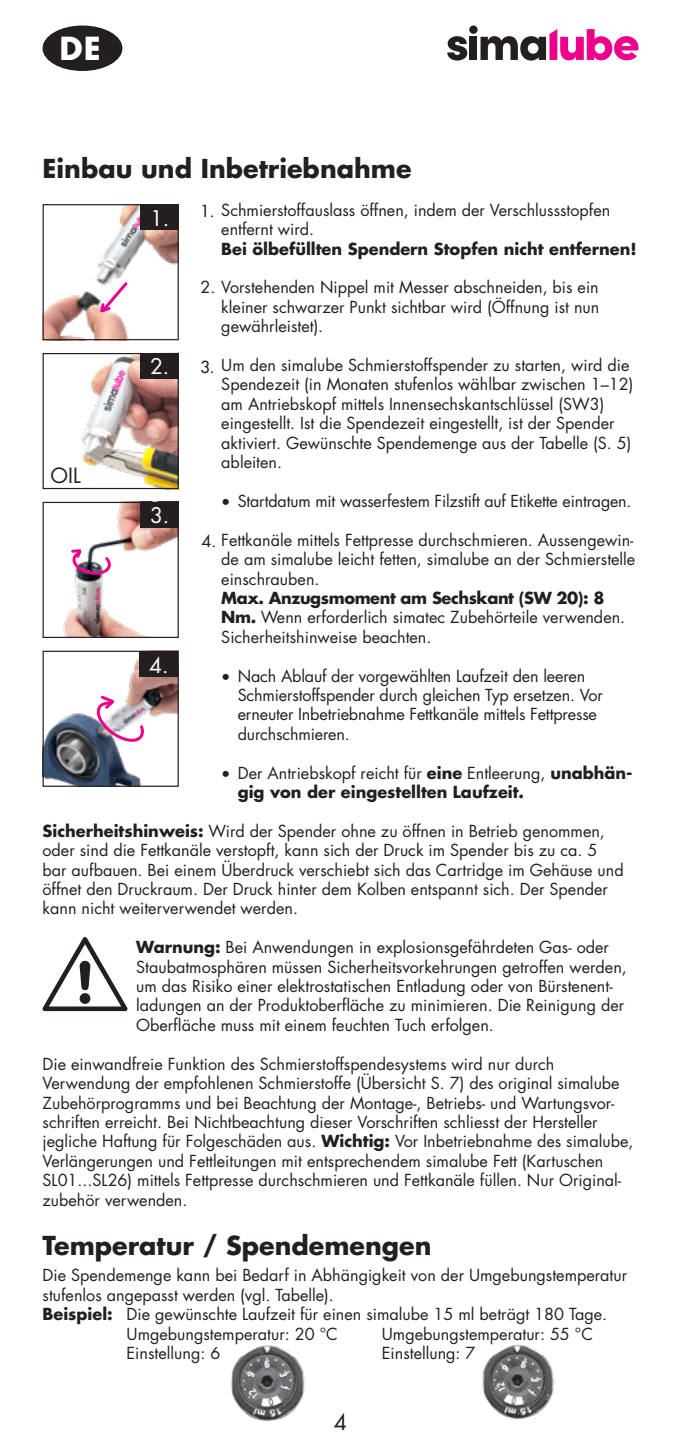
<style>
.page{position:relative;width:681px;height:1446px;background:#fff}
.page>*{position:absolute;margin:0;border:0;box-sizing:border-box;transform-origin:0 0}
.Titel_2__12{font:700 30.9px "Futura Std";color:#fff}
.t1{font:700 25.5px "Futura Std";color:#231f20}
.t2{font:21.6px "Futura Std";color:#231f20}
.Titel_2__12-2{font:21px "Futura Std";color:#fff}
.t3{font:20.4px "Futura Std";color:#231f20}
.t4{font:16.2px/19.5px "Futura Std";color:#231f20}
.t5{font:700 16.2px/19.5px "Futura Std";color:#231f20}
.s1{font-weight:500}
.s2{font-weight:700}
.s3{font-weight:400}
</style>
<div class="page">
<svg style="left:447px;top:36px;width:20px;height:25px"></svg>
<div style="left:469px;top:37px;width:8px;height:23px;background:#231f20"></div>
<div style="left:469px;top:26px;width:8px;height:8px;background:#231f20;border-radius:50%"></div>
<svg style="left:480px;top:29px;width:158px;height:32px"></svg>
<svg style="left:43px;top:937px;width:85px;height:74px"></svg>
<div style="left:80px;top:993px;width:10px;height:11px;background:#231f20;border-radius:50%"></div>
<div style="left:43px;top:26px;width:79px;height:45px;background:#231f20;border-radius:50%"></div>
<img style="left:230px;top:1345px;width:75px;height:76px">
<img style="left:482px;top:1344px;width:73px;height:76px">
<img style="left:45px;top:206px;width:132px;height:132px">
<div style="left:43px;top:204px;width:136px;height:136px;border:1px solid #231f20"></div>
<img style="left:63px;top:504px;width:114px;height:132px">
<div style="left:43px;top:502px;width:136px;height:136px;border:1px solid #231f20"></div>
<img style="left:45px;top:658px;width:132px;height:127px">
<div style="left:43px;top:651px;width:136px;height:136px;border:1px solid #231f20"></div>
<img style="left:80px;top:355px;width:97px;height:132px">
<div style="left:43px;top:353px;width:136px;height:136px;border:1px solid #231f20"></div>
<div style="left:140px;top:204px;width:39px;height:26px;background:#231f20"></div>
<div style="left:139px;top:651px;width:39px;height:26px;background:#231f20"></div>
<div style="left:140px;top:502px;width:39px;height:25px;background:#231f20"></div>
<div style="left:140px;top:353px;width:39px;height:25px;background:#231f20"></div>
<svg style="left:98px;top:279px;width:32px;height:36px"></svg>
<svg style="left:69px;top:547px;width:44px;height:31px"></svg>
<svg style="left:91px;top:693px;width:56px;height:51px"></svg>
<p class="Titel_2__12" style="left:59px;top:28px;width:43px">DE</p>
<p class="t1" style="left:43px;top:152px;width:370px">Einbau und Inbetriebnahme</p>
<p class="t4" style="left:221px;top:200px;width:390px;text-indent:-21px"><span class="s1">1.</span> Schmierstoffauslass öffnen, indem der Verschlussstopfen entfernt wird.</p>
<p class="t5" style="left:221px;top:238px;width:416px">Bei ölbefüllten Spendern Stopfen nicht entfernen!</p>
<p class="t4" style="left:221px;top:278px;width:379px;text-align:justify;text-indent:-21px">2. Vorstehenden Nippel mit Messer abschneiden, bis ein kleiner schwarzer Punkt sichtbar wird (Öffnung ist nun gewährleistet).</p>
<p class="t4" style="left:221px;top:355px;width:413px;text-indent:-21px"><span class="s1">3.</span> Um den simalube Schmierstoffspender zu starten, wird die Spendezeit (in Monaten stufenlos wählbar zwischen 1–12) am Antriebskopf mittels Innensechskantschlüssel (SW3) eingestellt. Ist die Spendezeit eingestellt, ist der Spender aktiviert. Gewünschte Spendemenge aus der Tabelle (S. 5) ableiten.</p>
<p class="t4" style="left:221px;top:491px;width:411px"><span class="s1">•</span> Startdatum mit wasserfestem Filzstift auf Etikette eintragen.</p>
<p class="t4" style="left:221px;top:530px;width:415px;text-align:justify;text-indent:-20px">4. Fettkanäle mittels Fettpresse durchschmieren. Aussengewin&shy;de am simalube leicht fetten, simalube an der Schmierstelle einschrauben.</p>
<p class="t4" style="left:221px;top:588px;width:405px"><span class="s2">Max. Anzugsmoment am Sechskant (SW 20): 8<br>Nm.</span> Wenn erforderlich simatec Zubehörteile verwenden.<br>Sicherheitshinweise beachten.</p>
<p class="t4" style="left:238px;top:666px;width:366px;text-indent:-16px"><span class="s1">•</span> Nach Ablauf der vorgewählten Laufzeit den leeren Schmierstoffspender durch gleichen Typ ersetzen. Vor erneuter Inbetriebnahme Fettkanäle mittels Fettpresse durchschmieren.</p>
<p class="t5" style="left:238px;top:762px;width:396px;text-indent:-16px"><span class="s1">•</span> <span class="s3">Der Antriebskopf reicht für</span> eine <span class="s3">Entleerung,</span> unabhän&shy;gig von der eingestellten Laufzeit.</p>
<p class="t4" style="left:43px;top:821px;width:582px"><span class="s2">Sicherheitshinweis:</span> Wird der Spender ohne zu öffnen in Betrieb genommen, oder sind die Fettkanäle verstopft, kann sich der Druck im Spender bis zu ca. 5 bar aufbauen. Bei einem Überdruck verschiebt sich das Cartridge im Gehäuse und öffnet den Druckraum. Der Druck hinter dem Kolben entspannt sich. Der Spender kann nicht weiterverwendet werden.</p>
<p class="t4" style="left:136px;top:938px;width:492px"><span class="s2">Warnung:</span> Bei Anwendungen in explosionsgefährdeten Gas- oder Staubatmosphären müssen Sicherheitsvorkehrungen getroffen werden, um das Risiko einer elektrostatischen Entladung oder von Bürstenent&shy;ladungen an der Produktoberfläche zu minimieren. Die Reinigung der Oberfläche muss mit einem feuchten Tuch erfolgen.</p>
<p class="t4" style="left:43px;top:1054px;width:592px">Die einwandfreie Funktion des Schmierstoffspendesystems wird nur durch Verwendung der empfohlenen Schmierstoffe (Übersicht S. 7) des original simalube Zubehörprogramms und bei Beachtung der Montage-, Betriebs- und Wartungsvor&shy;schriften erreicht. Bei Nichtbeachtung dieser Vorschriften schliesst der Hersteller jegliche Haftung für Folgeschäden aus. <span class="s2">Wichtig:</span> Vor Inbetriebnahme des simalube, Verlängerungen und Fettleitungen mit entsprechendem simalube Fett (Kartuschen SL01...SL26) mittels Fettpresse durchschmieren und Fettkanäle füllen. Nur Original&shy;zubehör verwenden.</p>
<p class="t1" style="left:43px;top:1229px;width:390px">Temperatur / Spendemengen</p>
<p class="t4" style="left:43px;top:1266px;width:586px">Die Spendemenge kann bei Bedarf in Abhängigkeit von der Umgebungstemperatur stufenlos angepasst werden (vgl. Tabelle).</p>
<p class="t4" style="left:43px;top:1304px;width:566px"><span class="s2">Beispiel:</span> Die gewünschte Laufzeit für einen simalube 15 ml beträgt 180 Tage.</p>
<p class="t4" style="left:127px;top:1324px;width:212px">Umgebungstemperatur: 20 °C</p>
<p class="t4" style="left:382px;top:1324px;width:212px">Umgebungstemperatur: 55 °C</p>
<p class="t4" style="left:127px;top:1343px;width:95px">Einstellung: 6</p>
<p class="t4" style="left:382px;top:1343px;width:95px">Einstellung: 7</p>
<p class="Titel_2__12-2" style="left:150px;top:204px;width:21px">1.</p>
<p class="Titel_2__12-2" style="left:150px;top:353px;width:21px">2.</p>
<p class="t3" style="left:51px;top:462px;width:32px">OIL</p>
<p class="Titel_2__12-2" style="left:150px;top:502px;width:21px">3.</p>
<p class="Titel_2__12-2" style="left:149px;top:652px;width:21px">4.</p>
<h3 class="t2" style="left:334px;top:1408px;width:15px">4</h3>
</div>
